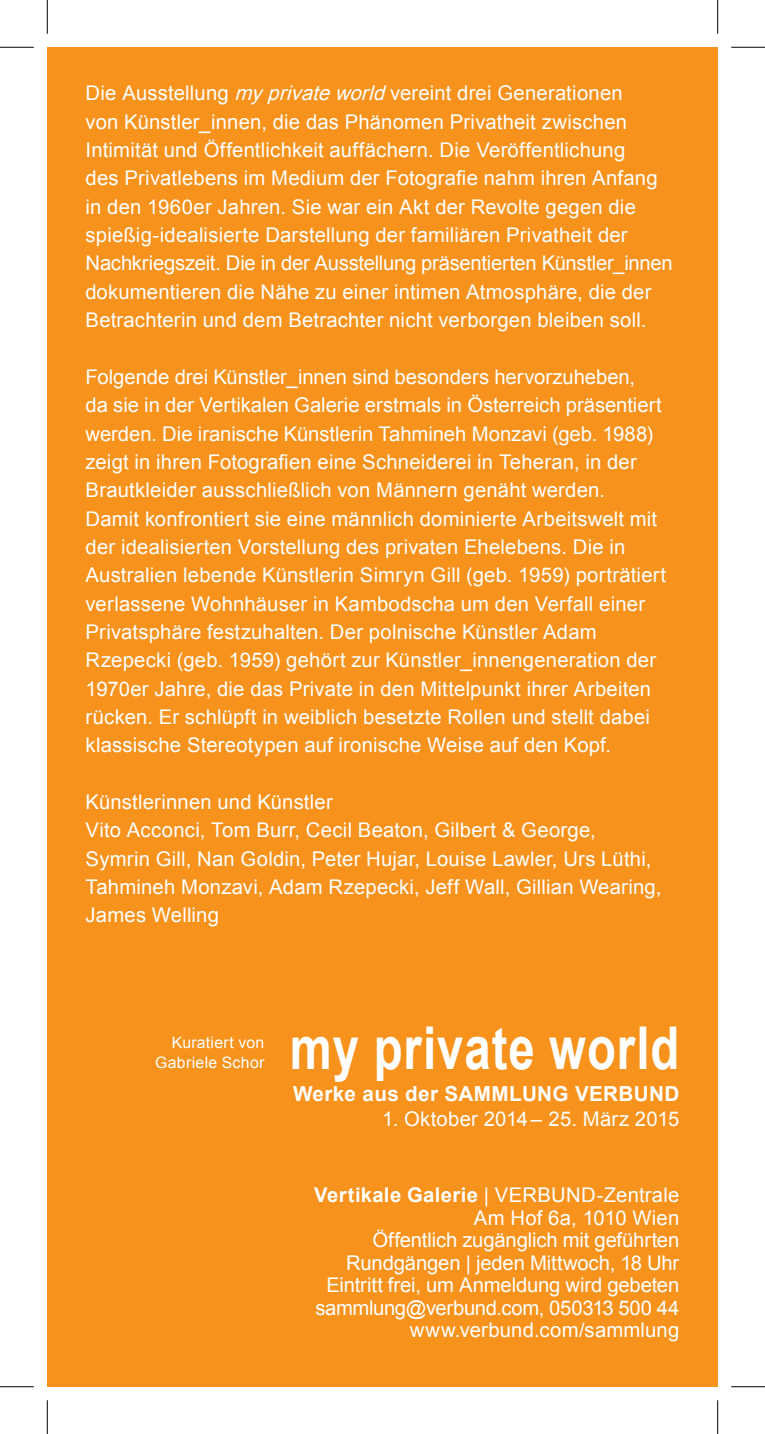
<style>
.page{position:relative;width:765px;height:1434px;background:#fff}
.page>*{position:absolute;margin:0;border:0;box-sizing:border-box;transform-origin:0 0}
.t1{font:700 58.95px "Arial";letter-spacing:.02em;color:#fff;scale:.8 1}
.t2{font:700 20.7px "Arial";letter-spacing:.015em;color:#fff}
.Absatzformat_1{font:20.25px/28.3px "Arial";letter-spacing:.01em;color:#fff}
.Absatzformat_1-2{font:20.25px/22.5px "Arial";letter-spacing:-.01em;color:#fff;text-align:right}
.t3{font:15.75px/20.2px "Arial";letter-spacing:.02em;color:#fff;text-align:right}
.s1{font-style:italic}
.s2{font-weight:700}
</style>
<div class="page">
<div style="left:47px;top:47px;width:670px;height:1340px;background:#f7931d"></div>
<hr style="left:0;top:47px;width:34px;height:1px;background:#000">
<hr style="left:730px;top:47px;width:34px;height:1px;background:#000">
<hr style="left:0;top:1386px;width:34px;height:1px;background:#000">
<hr style="left:730px;top:1386px;width:34px;height:1px;background:#000">
<hr style="left:47px;top:0;width:1px;height:34px;background:#000">
<hr style="left:47px;top:1400px;width:1px;height:34px;background:#000">
<hr style="left:717px;top:0;width:1px;height:34px;background:#000">
<hr style="left:717px;top:1400px;width:1px;height:34px;background:#000">
<p class="Absatzformat_1" style="left:86px;top:79px;width:588px">Die Ausstellung <span class="s1">myprivateworld</span>vereint drei Generationen<br>von Künstler_innen, die das Phänomen Privatheit zwischen Intimität und Öffentlichkeit auffächern. Die Veröffentlichung<br>des Privatlebens im Medium der Fotografie nahm ihren Anfang in den 1960er Jahren. Sie war ein Akt der Revolte gegen die spießig-idealisierte Darstellung der familiären Privatheit der Nachkriegszeit. Die in der Ausstellung präsentierten Künstler_innen dokumentieren die Nähe zu einer intimen Atmosphäre, die der Betrachterin und dem Betrachter nicht verborgen bleiben soll.</p>
<p class="Absatzformat_1" style="left:86px;top:363px;width:581px">Folgende drei Künstler_innen sind besonders hervorzuheben,<br>da sie in der Vertikalen Galerie erstmals in Österreich präsentiert werden. Die iranische Künstlerin Tahmineh Monzavi (geb. 1988) zeigt in ihren Fotografien eine Schneiderei in Teheran, in der Brautkleider ausschließlich von Männern genäht werden.<br>Damit konfrontiert sie eine männlich dominierte Arbeitswelt mit der idealisierten Vorstellung des privaten Ehelebens. Die in Australien lebende Künstlerin Simryn Gill (geb. 1959) porträtiert verlassene Wohnhäuser in Kambodscha um den Verfall einer Privatsphäre festzuhalten. Der polnische Künstler Adam Rzepecki (geb. 1959) gehört zur Künstler_innengeneration der 1970er Jahre, die das Private in den Mittelpunkt ihrer Arbeiten rücken. Er schlüpft in weiblich besetzte Rollen und stellt dabei klassische Stereotypen auf ironische Weise auf den Kopf.</p>
<p class="Absatzformat_1" style="left:86px;top:788px;width:248px">Künstlerinnen und Künstler</p>
<p class="Absatzformat_1" style="left:86px;top:816px;width:577px">Vito Acconci, Tom Burr, Cecil Beaton, Gilbert &amp; George, Symrin Gill, Nan Goldin, Peter Hujar, Louise Lawler, Urs Lüthi, Tahmineh Monzavi, Adam Rzepecki, Jeff Wall, Gillian Wearing, James Welling</p>
<p class="t3" style="left:155px;top:1033px;width:111px">Kuratiert von<br>Gabriele Schor</p>
<p class="t1" style="left:290px;top:1010px;width:488px">my private world</p>
<p class="t2" style="left:293px;top:1080px;width:387px">Werke aus der SAMMLUNG VERBUND</p>
<p class="Absatzformat_1" style="left:382px;top:1105px;width:298px">1. Oktober 2014– 25. März 2015</p>
<p class="Absatzformat_1" style="left:314px;top:1181px;width:366px"><span class="s2">Vertikale Galerie</span> | VERBUND-Zentrale</p>
<p class="Absatzformat_1" style="left:473px;top:1204px;width:207px">Am Hof 6a, 1010 Wien</p>
<p class="Absatzformat_1-2" style="left:346px;top:1229px;width:334px">Öffentlich zugänglich mit geführten<br>Rundgängen | jeden Mittwoch, 18 Uhr</p>
<p class="Absatzformat_1-2" style="left:315px;top:1274px;width:365px;text-align:center">Eintritt frei, um Anmeldung wird gebeten sammlung@verbund.com, 050313 500 44</p>
<p class="Absatzformat_1" style="left:410px;top:1316px;width:271px">www.verbund.com/sammlung</p>
</div>
